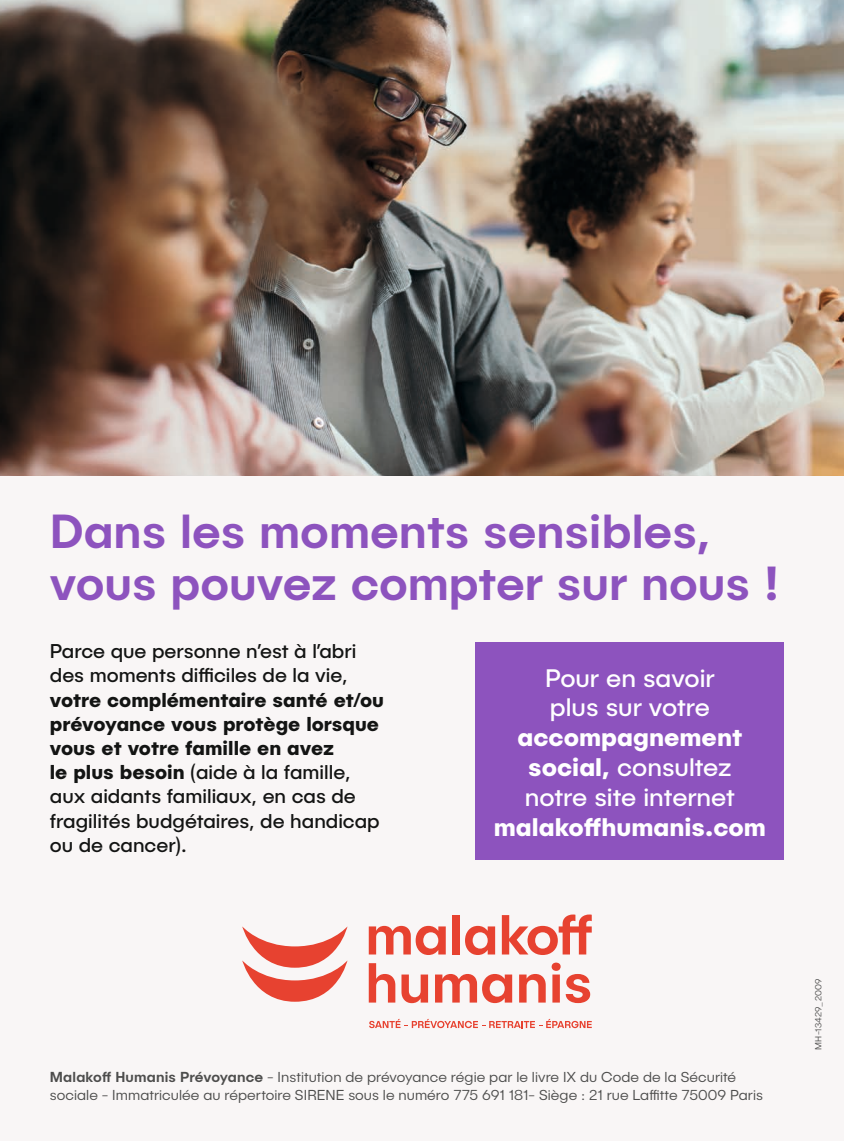
<style>
.page{position:relative;width:844px;height:1141px;background:#fff}
.page>*{position:absolute;margin:0;border:0;box-sizing:border-box;transform-origin:0 0}
.t1{font:500 48.12px/51.4px "Publica Sans";color:#8d53be}
.t2{font:25.55px/29.8px "Publica Sans";color:#fff}
.t3{font:700 25.55px "Publica Sans";color:#fff}
.t4{font:700 20.12px/24.2px "Publica Sans";color:#131413}
.t5{font:20.12px/24.2px "Publica Sans";color:#131413}
.t6{font:300 14.53px/17.5px "Publica Sans";letter-spacing:.005em;color:#4d4d4c}
.t7{font:300 9.1px "Publica Sans";letter-spacing:.02em;color:#4d4d4c}
.s1{font-weight:400}
.s2{font-weight:700}
.s3{font-weight:500}
</style>
<div class="page">
<div style="left:0;top:0;width:843px;height:1141px;background:#f9f6f6"></div>
<img style="left:0;top:0;width:843px;height:476px">
<div style="left:475px;top:642px;width:309px;height:218px;background:#8d53be"></div>
<svg style="left:368px;top:926px;width:77px;height:29px"></svg>
<div style="left:452px;top:915px;width:7px;height:39px;background:#e74230"></div>
<svg style="left:465px;top:926px;width:30px;height:29px"></svg>
<svg style="left:501px;top:914px;width:90px;height:41px"></svg>
<svg style="left:368px;top:963px;width:27px;height:40px"></svg>
<svg style="left:401px;top:974px;width:27px;height:29px"></svg>
<svg style="left:435px;top:974px;width:77px;height:29px"></svg>
<svg style="left:519px;top:974px;width:26px;height:29px"></svg>
<svg style="left:551px;top:963px;width:39px;height:40px"></svg>
<svg style="left:242px;top:926px;width:105px;height:76px"></svg>
<svg style="left:369px;top:1019px;width:222px;height:9px"></svg>
<h1 class="t1" style="left:50px;top:504px;width:731px">Dans les moments sensibles, vous pouvez compter sur nous !</h1>
<p class="t5" style="left:50px;top:638px;width:308px">Parce que personne n’est à l’abri des moments difficiles de la vie,</p>
<p class="t4" style="left:50px;top:687px;width:335px">votre complémentaire santé et/ou prévoyance vous protège lorsque vous et votre famille en avez<br>le plus besoin <span class="s1">(aide à la famille, aux aidants familiaux, en cas de fragilités budgétaires, de handicap ou de cancer).</span></p>
<p class="t2" style="left:545px;top:662px;width:171px">Pour en savoir plus sur votre</p>
<p class="t2" style="left:517px;top:722px;width:226px"><span class="s2">accompagnement social,</span> consultez notre site internet</p>
<p class="t3" style="left:493px;top:810px;width:273px">malakoffhumanis.com</p>
<p class="t6" style="left:50px;top:1068px;width:714px"><span class="s3">Malakoff Humanis Prévoyance</span> - Institution de prévoyance régie par le livre IX du Code de la Sécurité sociale - Immatriculée au répertoire SIRENE sous le numéro 775 691 181- Siège : 21 rue Laffitte 75009 Paris</p>
<p class="t7" style="left:812px;top:1050px;width:73px;rotate:-90deg">MH-13429_2009</p>
</div>
